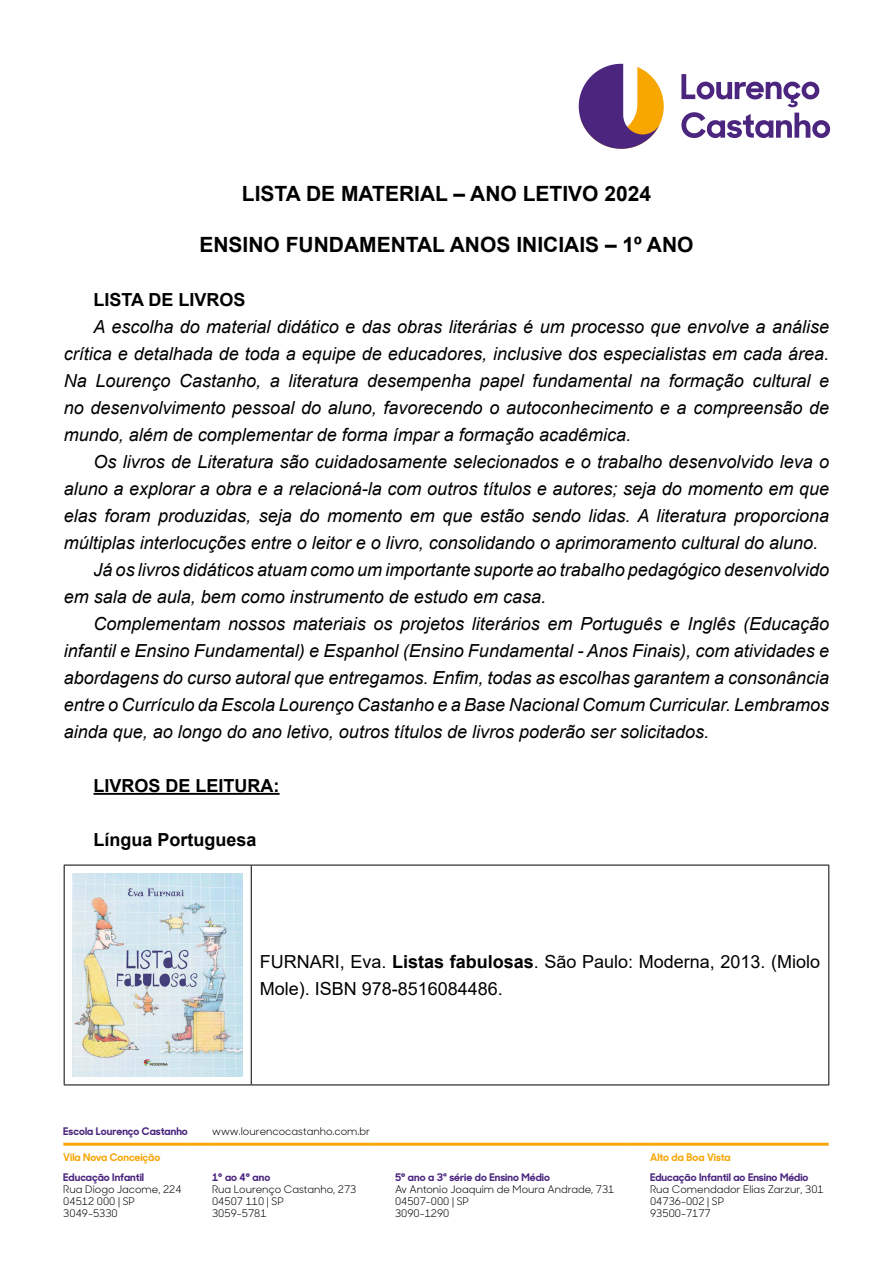
<style>
.page{position:relative;width:893px;height:1263px;background:#fff}
.page>*{position:absolute;margin:0;border:0;box-sizing:border-box;transform-origin:0 0}
.t1{font:700 21px "Arial";color:#000}
.t2{font:italic 18px/27px "Arial";color:#000;text-align:justify}
.t3{font:18px/27px "Arial";color:#000}
.t4{font:700 18px "Arial";color:#000}
.t5{font:10.5px/12px "Sharp Sans No 1";color:#000}
.t6{font:700 10.5px "Sharp Sans No 1";color:#4b267f}
.t7{font:700 10.5px "Sharp Sans No 1";color:#f7a70a}
.s1{font-weight:700}
</style>
<div class="page">
<svg style="left:681px;top:74px;width:149px;height:64px"></svg>
<svg style="left:579px;top:64px;width:85px;height:85px"></svg>
<hr style="left:63px;top:1143px;width:128px;height:3px;background:#f7a70a">
<hr style="left:191px;top:1143px;width:21px;height:3px;background:#f7a70a">
<hr style="left:212px;top:1143px;width:162px;height:3px;background:#f7a70a">
<hr style="left:374px;top:1143px;width:21px;height:3px;background:#f7a70a">
<hr style="left:395px;top:1143px;width:234px;height:3px;background:#f7a70a">
<hr style="left:629px;top:1143px;width:21px;height:3px;background:#f7a70a">
<hr style="left:650px;top:1143px;width:179px;height:3px;background:#f7a70a">
<hr style="left:94px;top:793px;width:186px;height:2px;background:#000">
<hr style="left:64px;top:865px;width:187px;height:1px;background:#000">
<hr style="left:64px;top:865px;width:1px;height:219px;background:#000">
<hr style="left:251px;top:865px;width:578px;height:1px;background:#000">
<hr style="left:251px;top:865px;width:1px;height:219px;background:#000">
<hr style="left:828px;top:865px;width:1px;height:219px;background:#000">
<hr style="left:64px;top:1084px;width:187px;height:1px;background:#000">
<hr style="left:251px;top:1084px;width:578px;height:1px;background:#000">
<img style="left:73px;top:873px;width:170px;height:203px">
<p class="t1" style="left:242px;top:179px;width:411px">LISTA DE MATERIAL – ANO LETIVO 2024</p>
<p class="t1" style="left:199px;top:230px;width:496px">ENSINO FUNDAMENTAL ANOS INICIAIS – 1º ANO</p>
<p class="t4" style="left:94px;top:287px;width:154px">LISTA DE LIVROS</p>
<p class="t2" style="left:64px;top:313px;width:767px;text-indent:30px">A escolha do material didático e das obras literárias é um processo que envolve a análise crítica e detalhada de toda a equipe de educadores, inclusive dos especialistas em cada área.<br>Na Lourenço Castanho, a literatura desempenha papel fundamental na formação cultural e no desenvolvimento pessoal do aluno, favorecendo o autoconhecimento e a compreensão de mundo, além de complementar de forma ímpar a formação acadêmica.</p>
<p class="t2" style="left:94px;top:448px;width:737px">Os livros de Literatura são cuidadosamente selecionados e o trabalho desenvolvido leva o</p>
<p class="t2" style="left:64px;top:475px;width:767px">aluno a explorar a obra e a relacioná-la com outros títulos e autores; seja do momento em que</p>
<p class="t2" style="left:64px;top:502px;width:767px">elas foram produzidas, seja do momento em que estão sendo lidas. A literatura proporciona</p>
<p class="t2" style="left:64px;top:529px;width:756px">múltiplas interlocuções entre o leitor e o livro, consolidando o aprimoramento cultural do aluno.</p>
<p class="t2" style="left:94px;top:556px;width:737px">Já os livros didáticos atuam como um importante suporte ao trabalho pedagógico desenvolvido</p>
<p class="t2" style="left:64px;top:583px;width:484px">em sala de aula, bem como instrumento de estudo em casa.</p>
<p class="t2" style="left:94px;top:610px;width:737px">Complementam nossos materiais os projetos literários em Português e Inglês (Educação</p>
<p class="t2" style="left:64px;top:637px;width:767px">infantil e Ensino Fundamental) e Espanhol (Ensino Fundamental - Anos Finais), com atividades e</p>
<p class="t2" style="left:64px;top:664px;width:767px">abordagens do curso autoral que entregamos. Enfim, todas as escolhas garantem a consonância</p>
<p class="t2" style="left:64px;top:691px;width:767px">entre o Currículo da Escola Lourenço Castanho e a Base Nacional Comum Curricular. Lembramos</p>
<p class="t2" style="left:64px;top:718px;width:647px">ainda que, ao longo do ano letivo, outros títulos de livros poderão ser solicitados.</p>
<p class="t4" style="left:94px;top:773px;width:188px">LIVROS DE LEITURA:</p>
<p class="t4" style="left:94px;top:827px;width:165px">Língua Portuguesa</p>
<p class="t3" style="left:260px;top:948px;width:562px">FURNARI, Eva. <span class="s1">Listas fabulosas</span>. São Paulo: Moderna, 2013. (Miolo<br>Mole). ISBN 978-8516084486.</p>
<p class="t6" style="left:63px;top:1123px;width:126px">Escola Lourenço Castanho</p>
<p class="t5" style="left:212px;top:1125px;width:160px">www.lourencocastanho.com.br</p>
<p class="t7" style="left:63px;top:1150px;width:98px">Vila Nova Conceição</p>
<p class="t7" style="left:650px;top:1150px;width:82px">Alto da Boa Vista</p>
<p class="t6" style="left:63px;top:1169px;width:82px">Educação Infantil</p>
<p class="t5" style="left:63px;top:1182px;width:120px">Rua Diogo Jacome, 224<br>04512 000 | SP<br>3049-5330</p>
<p class="t6" style="left:212px;top:1169px;width:60px">1° ao 4° ano</p>
<p class="t5" style="left:212px;top:1182px;width:146px">Rua Lourenço Castanho, 273<br>04507 110 | SP<br>3059-5781</p>
<p class="t6" style="left:395px;top:1169px;width:156px">5° ano a 3ª série do Ensino Médio</p>
<p class="t5" style="left:395px;top:1182px;width:221px">Av Antonio Joaquim de Moura Andrade, 731<br>04507-000 | SP<br>3090-1290</p>
<p class="t6" style="left:650px;top:1169px;width:160px">Educação Infantil ao Ensino Médio</p>
<p class="t5" style="left:650px;top:1182px;width:175px">Rua Comendador Elias Zarzur, 301<br>04736-002 | SP<br>93500-7177</p>
</div>
